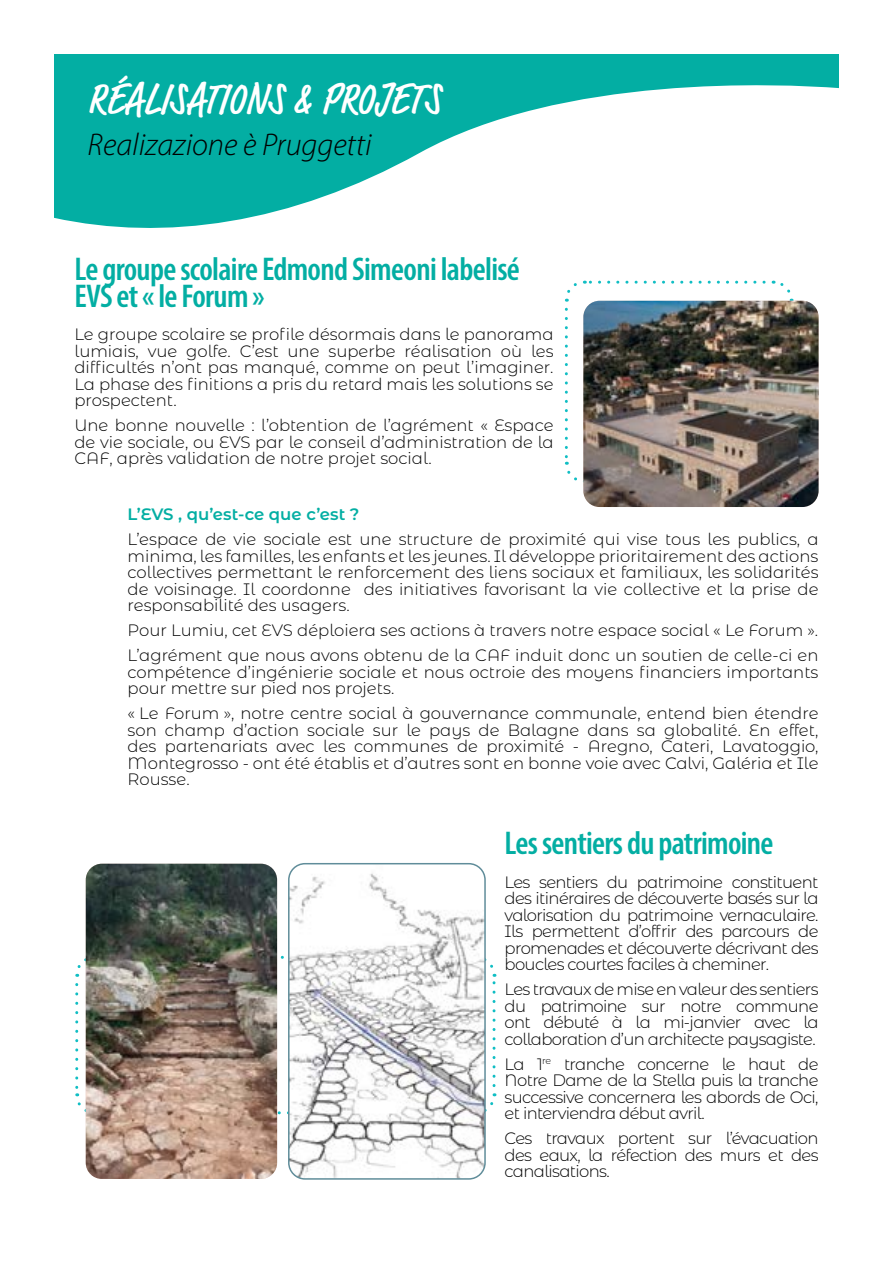
<style>
.page{position:relative;width:893px;height:1263px;background:#fff}
.page>*{position:absolute;margin:0;border:0;box-sizing:border-box;transform-origin:0 0}
.t1{font:500 condensed 45px "Market Pro";color:#fff}
.t2{font:600 condensed 33px/27px "Myriad Pro";letter-spacing:-.02em;color:#03aea3}
.t3{font:italic 300 31.5px "Myriad Pro";color:#000}
.t4{font:300 16.5px/16.5px "Montserrat Alternates";color:#000;text-align:justify}
.t5{font:600 16.5px "Montserrat Alternates";color:#03aea3}
</style>
<div class="page">
<svg style="left:54px;top:54px;width:785px;height:174px;fill:#03aea3"></svg>
<svg style="left:277px;top:1093px;width:220px;height:21px"></svg>
<svg style="left:486px;top:959px;width:10px;height:127px"></svg>
<svg style="left:75px;top:956px;width:209px;height:21px"></svg>
<svg style="left:75px;top:984px;width:11px;height:132px"></svg>
<img style="left:86px;top:864px;width:191px;height:315px">
<svg style="left:564px;top:280px;width:200px;height:22px"></svg>
<svg style="left:565px;top:309px;width:18px;height:173px"></svg>
<svg style="left:773px;top:280px;width:20px;height:21px"></svg>
<img style="left:583px;top:301px;width:236px;height:206px">
<img style="left:290px;top:865px;width:193px;height:312px">
<div style="left:288px;top:863px;width:198px;height:317px;border:2px solid #608d9a;border-radius:16px"></div>
<h1 class="t1" style="left:88px;top:68px;width:354px">RÉALISATIONS &amp; PROJETS</h1>
<h3 class="t3" style="left:88px;top:126px;width:285px">Realizazione è Pruggetti</h3>
<h2 class="t2" style="left:74px;top:255px;width:447px">Le groupe scolaire Edmond Simeoni labelisé<br>EVS et « le Forum »</h2>
<p class="t4" style="left:74px;top:326px;width:481px">Le groupe scolaire se profile désormais dans le panorama lumiais, vue golfe. C’est une superbe réalisation où les difficultés n’ont pas manqué, comme on peut l’imaginer.<br>La phase des finitions a pris du retard mais les solutions se prospectent.</p>
<p class="t4" style="left:74px;top:417px;width:481px">Une bonne nouvelle : l’obtention de l’agrément « Espace de vie sociale, ou EVS par le conseil d’administration de la CAF, après validation de notre projet social.</p>
<p class="t5" style="left:128px;top:502px;width:233px">L’EVS , qu’est-ce que c’est ?</p>
<p class="t4" style="left:128px;top:530px;width:693px">L’espace de vie sociale est une structure de proximité qui vise tous les publics, a minima, les familles, les enfants et les jeunes. Il développe prioritairement des actions collectives permettant le renforcement des liens sociaux et familiaux, les solidarités de voisinage. Il coordonne des initiatives favorisant la vie collective et la prise de responsabilité des usagers.</p>
<p class="t4" style="left:128px;top:617px;width:692px;line-height:25px">Pour Lumiu, cet EVS déploiera ses actions à travers notre espace social « Le Forum ».<br>L’agrément que nous avons obtenu de la CAF induit donc un soutien de celle-ci en</p>
<p class="t4" style="left:128px;top:663px;width:692px">compétence d’ingénierie sociale et nous octroie des moyens financiers importants pour mettre sur pied nos projets.</p>
<p class="t4" style="left:128px;top:704px;width:692px">« Le Forum », notre centre social à gouvernance communale, entend bien étendre son champ d’action sociale sur le pays de Balagne dans sa globalité. En effet, des partenariats avec les communes de proximité - Aregno, Cateri, Lavatoggio, Montegrosso - ont été établis et d’autres sont en bonne voie avec Calvi, Galéria et Ile Rousse.</p>
<h2 class="t2" style="left:505px;top:829px;width:271px">Les sentiers du patrimoine</h2>
<p class="t4" style="left:505px;top:873px;width:315px">Les sentiers du patrimoine constituent des itinéraires de découverte basés sur la valorisation du patrimoine vernaculaire.<br>Ils permettent d’offrir des parcours de promenades et découverte décrivant des boucles courtes faciles à cheminer.</p>
<p class="t4" style="left:505px;top:980px;width:315px">Les travaux de mise en valeur des sentiers du patrimoine sur notre commune ont débuté à la mi-janvier avec la collaboration d’un architecte paysagiste.</p>
<p class="t4" style="left:505px;top:1055px;width:315px">La 1<sup>re</sup> tranche concerne le haut de Notre Dame de la Stella puis la tranche successive concernera les abords de Oci, et interviendra début avril.</p>
<p class="t4" style="left:505px;top:1129px;width:315px">Ces travaux portent sur l’évacuation des eaux, la réfection des murs et des canalisations.</p>
</div>
